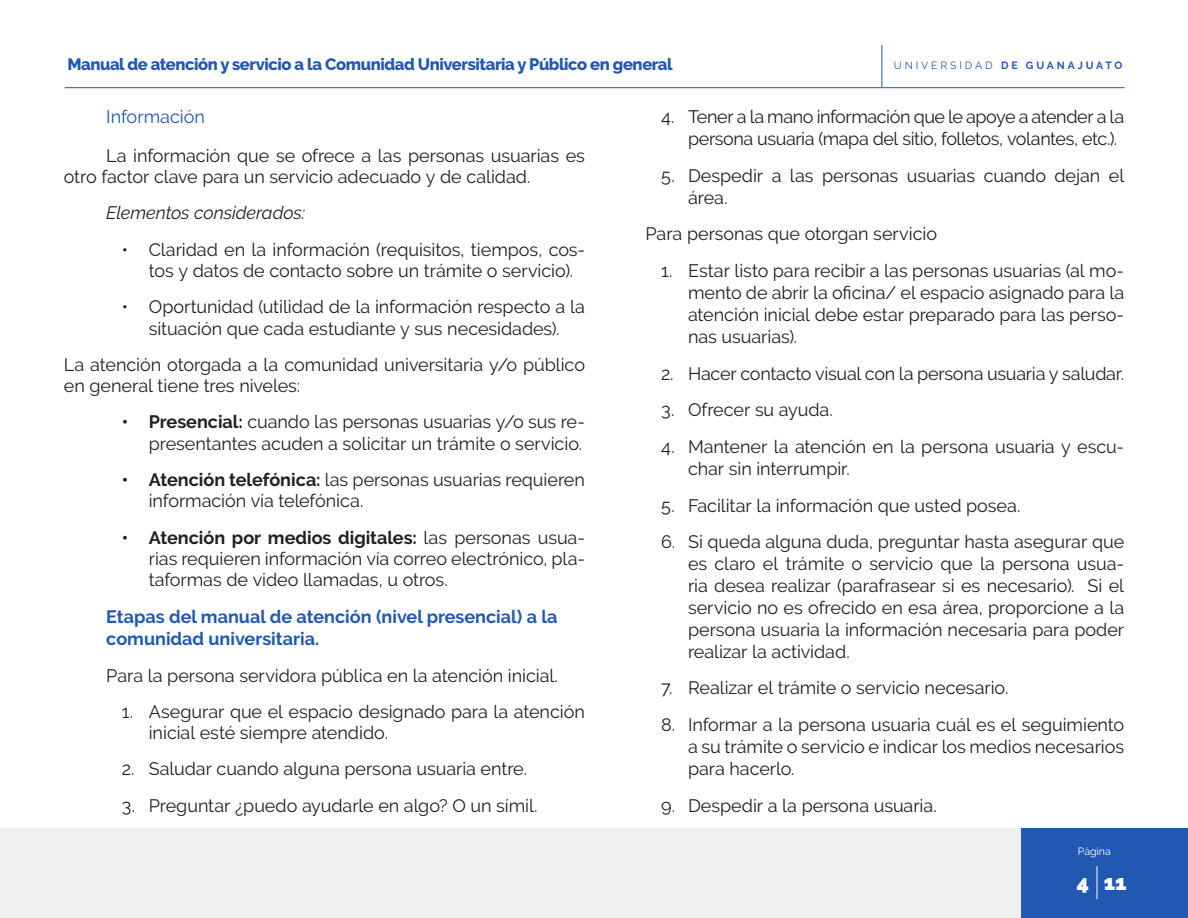
<style>
.page{position:relative;width:1188px;height:918px;background:#fff}
.page>*{position:absolute;margin:0;border:0;box-sizing:border-box;transform-origin:0 0}
.t1{font:900 21px "Raleway";color:#fff}
.texto_general{font:18px/21.9px "Raleway";letter-spacing:-.005em;color:#231f20}
.texto_general-2{font:18px/21.9px "Raleway";letter-spacing:-.025em;color:#231f20}
.viñetas_texto{font:18px/21.5px "Raleway";letter-spacing:-.005em;color:#231f20}
.subtitulo_1{font:700 18px/22px "Raleway";color:#2058b2}
.subtitulo_3{font:italic 18px "Raleway";letter-spacing:-.005em;color:#231f20}
.subtitulo_2{font:18px "Raleway";color:#2058b2}
.t2{font:800 16.5px "Raleway";letter-spacing:-.025em;color:#2058b2}
.t3{font:700 10.5px "Raleway";letter-spacing:.275em;color:#2058b2}
.t4{font:10.5px "Raleway";color:#fff}
.s1{font-weight:400}
.s2{font-weight:700}
</style>
<div class="page">
<div style="left:0;top:828px;width:1021px;height:90px;background:#efefef"></div>
<div style="left:1021px;top:828px;width:167px;height:90px;background:#2058b2"></div>
<hr style="left:1097px;top:866px;width:1px;height:33px;background:#fff">
<hr style="left:65px;top:87px;width:1060px;height:1px;background:#2058b2">
<hr style="left:882px;top:45px;width:1px;height:42px;background:#2058b2">
<p class="t2" style="left:67px;top:55px;width:607px">Manual de atención y servicio a la Comunidad Universitaria y Público en general</p>
<p class="t3" style="left:894px;top:59px;width:230px"><span class="s1">UNIVERSIDAD</span> DE GUANAJUATO</p>
<p class="subtitulo_2" style="left:106px;top:106px;width:100px">Información</p>
<p class="texto_general" style="left:64px;top:144px;width:523px;line-height:21.5px;text-indent:43px">La información que se ofrece a las personas usuarias es otro factor clave para un servicio adecuado y de calidad.</p>
<p class="subtitulo_3" style="left:106px;top:202px;width:200px">Elementos considerados:</p>
<p class="texto_general" style="left:149px;top:238px;width:438px;line-height:21.5px;text-indent:-27px">• Claridad en la información (requisitos, tiempos, cos&shy;tos y datos de contacto sobre un trámite o servicio).</p>
<p class="texto_general" style="left:122px;top:296px;width:465px;line-height:21.5px;text-align:center">• Oportunidad (utilidad de la información respecto a la situación que cada estudiante y sus necesidades).</p>
<p class="viñetas_texto" style="left:64px;top:354px;width:523px">La atención otorgada a la comunidad universitaria y/o público en general tiene tres niveles:</p>
<p class="texto_general" style="left:122px;top:411px;width:465px;line-height:21.5px;text-align:right"><span class="s2">• Presencial:</span> cuando las personas usuarias y/o sus re&shy;presentantes acuden a solicitar un trámite o servicio.</p>
<p class="texto_general" style="left:149px;top:469px;width:438px;line-height:21.5px;text-indent:-27px"><span class="s2">• Atención telefónica:</span> las personas usuarias requieren información vía telefónica.</p>
<p class="texto_general" style="left:149px;top:527px;width:438px;line-height:21.5px;text-align:justify;text-indent:-27px"><span class="s2">• Atención por medios digitales:</span> las personas usua&shy;rias requieren información vía correo electrónico, pla&shy;taformas de video llamadas, u otros.</p>
<p class="subtitulo_1" style="left:106px;top:606px;width:453px">Etapas del manual de atención (nivel presencial) a la comunidad universitaria.</p>
<p class="texto_general" style="left:106px;top:664px;width:453px">Para la persona servidora pública en la atención inicial.</p>
<p class="texto_general" style="left:149px;top:701px;width:438px;line-height:21.5px;text-indent:-27px">1. Asegurar que el espacio designado para la atención inicial esté siempre atendido.</p>
<p class="texto_general" style="left:122px;top:758px;width:407px">2. Saludar cuando alguna persona usuaria entre.</p>
<p class="texto_general" style="left:122px;top:794px;width:417px">3. Preguntar ¿puedo ayudarle en algo? O un símil.</p>
<p class="texto_general-2" style="left:688px;top:106px;width:438px;text-indent:-27px">4. Tener a la mano información que le apoye a atender a la persona usuaria (mapa del sitio, folletos, volantes, etc.).</p>
<p class="texto_general" style="left:688px;top:164px;width:438px;text-indent:-27px">5. Despedir a las personas usuarias cuando dejan el área.</p>
<p class="texto_general" style="left:646px;top:223px;width:293px">Para personas que otorgan servicio</p>
<p class="texto_general" style="left:688px;top:260px;width:438px;text-align:justify;text-indent:-27px">1. Estar listo para recibir a las personas usuarias (al mo&shy;mento de abrir la oficina/ el espacio asignado para la atención inicial debe estar preparado para las perso&shy;nas usuarias).</p>
<p class="texto_general" style="left:661px;top:362px;width:465px">2. Hacer contacto visual con la persona usuaria y saludar.</p>
<p class="texto_general" style="left:661px;top:399px;width:173px">3. Ofrecer su ayuda.</p>
<p class="texto_general" style="left:688px;top:436px;width:438px;text-indent:-27px">4. Mantener la atención en la persona usuaria y escu&shy;char sin interrumpir.</p>
<p class="texto_general" style="left:661px;top:494px;width:361px">5. Facilitar la información que usted posea.</p>
<p class="texto_general" style="left:688px;top:531px;width:438px;text-align:justify;text-indent:-27px">6. Si queda alguna duda, preguntar hasta asegurar que es claro el trámite o servicio que la persona usua&shy;ria desea realizar (parafrasear si es necesario). Si el servicio no es ofrecido en esa área, proporcione a la persona usuaria la información necesaria para poder realizar la actividad.</p>
<p class="texto_general" style="left:661px;top:677px;width:349px">7. Realizar el trámite o servicio necesario.</p>
<p class="texto_general" style="left:688px;top:714px;width:438px;text-align:justify;text-indent:-27px">8. Informar a la persona usuaria cuál es el seguimiento a su trámite o servicio e indicar los medios necesarios para hacerlo.</p>
<p class="texto_general" style="left:661px;top:794px;width:277px">9. Despedir a la persona usuaria.</p>
<p class="t4" style="left:1078px;top:845px;width:34px">Página</p>
<p class="t1" style="left:1077px;top:870px;width:14px">4</p>
<p class="t1" style="left:1104px;top:871px;width:24px">11</p>
</div>
